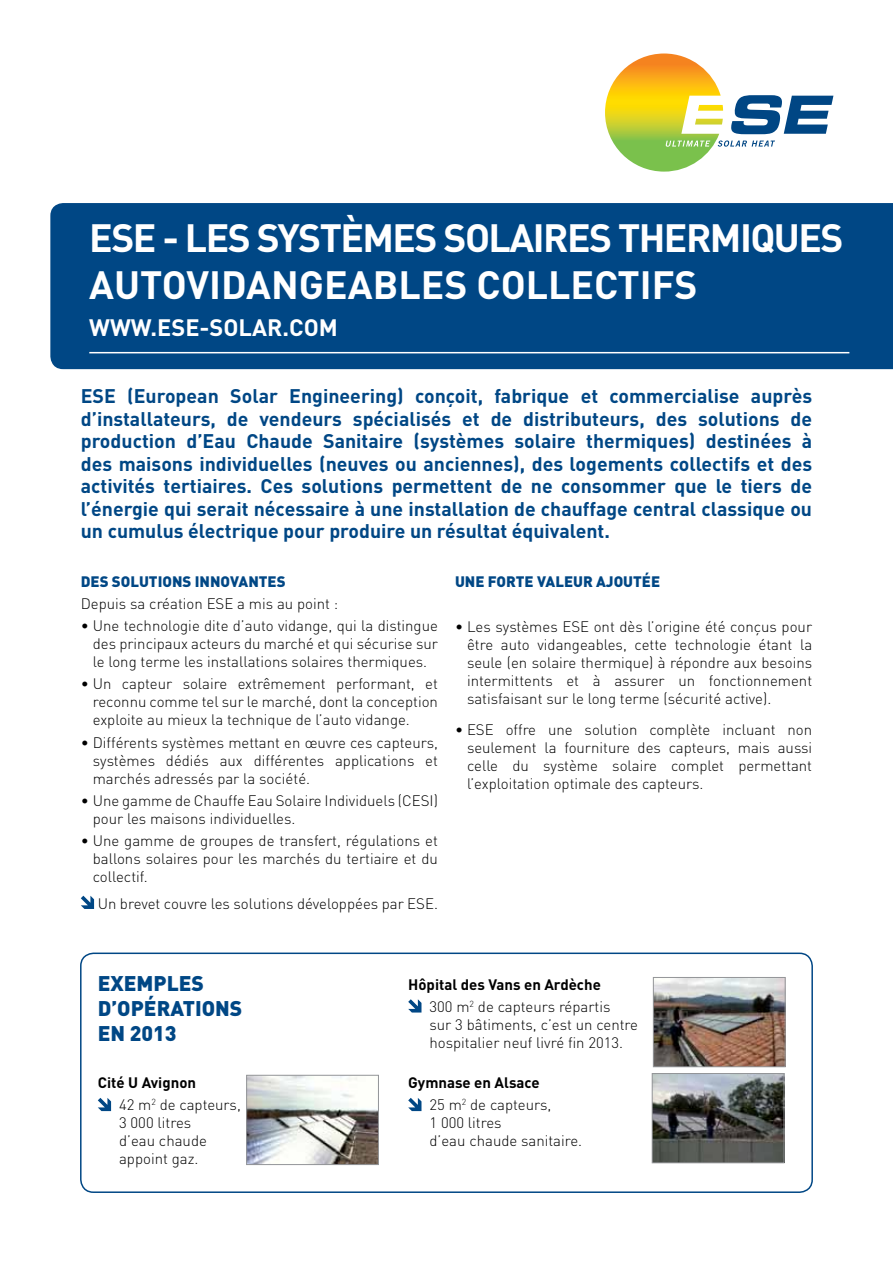
<style>
.page{position:relative;width:893px;height:1263px;background:#fff}
.page>*{position:absolute;margin:0;border:0;box-sizing:border-box;transform-origin:0 0}
.t1{font:700 39px/46.8px "DIN";color:#fff}
.t2{font:700 23.55px "DIN";color:#fff}
.t3{font:900 21px/25.2px "DIN";color:#004785}
.t4{font:700 19.5px/22.5px "DIN";color:#004785;text-align:justify}
.t5{font:300 15px/18px "DIN";color:#000;text-align:justify}
.t6{font:700 15px/22.2px "DIN";color:#000}
.t7{font:900 15px "DIN";color:#004785}
.s1{font-weight:700}
.s2{font-weight:300}
</style>
<div class="page">
<div style="left:50px;top:203px;width:843px;height:166px;background:#004785"></div>
<div style="left:80px;top:952px;width:733px;height:241px;border:2px solid #004785;border-radius:13px"></div>
<svg style="left:605px;top:54px;width:228px;height:118px"></svg>
<hr style="left:89px;top:352px;width:760px;height:1px;background:#fff">
<svg style="left:81px;top:896px;width:13px;height:13px"></svg>
<svg style="left:98px;top:1098px;width:13px;height:13px"></svg>
<svg style="left:408px;top:1098px;width:13px;height:13px"></svg>
<svg style="left:408px;top:999px;width:13px;height:13px"></svg>
<img style="left:248px;top:1077px;width:129px;height:86px">
<div style="left:246px;top:1075px;width:133px;height:90px;border:1px solid #939598"></div>
<img style="left:655px;top:979px;width:128px;height:86px">
<div style="left:653px;top:977px;width:132px;height:90px;border:1px solid #939598"></div>
<img style="left:654px;top:1075px;width:128px;height:86px">
<div style="left:652px;top:1073px;width:132px;height:90px;border:1px solid #939598"></div>
<h1 class="t1" style="left:89px;top:213px;width:756px;text-indent:73px">- Les systèmes solaires thermiques autovidangeables collectifs</h1>
<h2 class="t2" style="left:89px;top:312px;width:250px">www.ese-solar.com</h2>
<h1 class="t1" style="left:89px;top:213px;width:22px">ESE</h1>
<p class="t4" style="left:81px;top:384px;width:733px;text-indent:46px">(European Solar Engineering) conçoit, fabrique et commercialise auprès d’installateurs, de vendeurs spécialisés et de distributeurs, des solutions de production d’Eau Chaude Sanitaire (systèmes solaire thermiques) destinées à des maisons individuelles (neuves ou anciennes), des logements collectifs et des activités tertiaires. Ces solutions permettent de ne consommer que le tiers de l’énergie qui serait nécessaire à une installation de chauffage central classique ou un cumulus électrique pour produire un résultat équivalent.</p>
<p class="t7" style="left:81px;top:571px;width:206px">DES SOLUTIONS INNOVANTES</p>
<p class="t5" style="left:81px;top:594px;width:259px">Depuis sa création ESE a mis au point :</p>
<p class="t5" style="left:93px;top:617px;width:347px;text-indent:-12px">• Une technologie dite d’auto vidange, qui la distingue des principaux acteurs du marché et qui sécurise sur le long terme les installations solaires thermiques.</p>
<p class="t5" style="left:93px;top:675px;width:347px;text-indent:-12px">• Un capteur solaire extrêmement performant, et reconnu comme tel sur le marché, dont la conception exploite au mieux la technique de l’auto vidange.</p>
<p class="t5" style="left:93px;top:733px;width:347px;text-indent:-12px">• Différents systèmes mettant en œuvre ces capteurs, systèmes dédiés aux différentes applications et marchés adressés par la société.</p>
<p class="t5" style="left:93px;top:791px;width:347px;text-indent:-12px">• Une gamme de Chauffe Eau Solaire Individuels (CESI) pour les maisons individuelles.</p>
<p class="t5" style="left:93px;top:832px;width:347px;text-indent:-12px">• Une gamme de groupes de transfert, régulations et ballons solaires pour les marchés du tertiaire et du collectif.</p>
<p class="t5" style="left:98px;top:894px;width:342px">Un brevet couvre les solutions développées par ESE.</p>
<h3 class="t4" style="left:81px;top:384px;width:12px">ESE</h3>
<p class="t7" style="left:455px;top:571px;width:207px">UNE FORTE VALEUR AJOUTÉE</p>
<p class="t5" style="left:467px;top:618px;width:347px;text-indent:-12px">• Les systèmes ESE ont dès l’origine été conçus pour être auto vidangeables, cette technologie étant la seule (en solaire thermique) à répondre aux besoins intermittents et à assurer un fonctionnement satisfaisant sur le long terme (sécurité active).</p>
<p class="t5" style="left:467px;top:720px;width:347px;text-indent:-12px">• ESE offre une solution complète incluant non seulement la fourniture des capteurs, mais aussi celle du système solaire complet permettant l’exploitation optimale des capteurs.</p>
<h3 class="t3" style="left:98px;top:969px;width:146px">EXEMPLES<br>D’OPÉRATIONS<br>EN 2013</h3>
<p class="t5" style="left:119px;top:1071px;width:123px;line-height:22.4px;text-indent:-21px"><span class="s1">Cité U Avignon<br></span>42 m<sup>2</sup> de capteurs,</p>
<p class="t5" style="left:119px;top:1113px;width:89px;text-align:left">3 000 litres d’eau chaude appoint gaz.</p>
<p class="t6" style="left:429px;top:973px;width:183px;text-indent:-21px">Hôpital des Vans en Ardèche<br><span class="s2">300 m</span><sup>2</sup> <span class="s2">de capteurs répartis</span></p>
<p class="t5" style="left:429px;top:1016px;width:210px">sur 3 bâtiments, c’est un centre hospitalier neuf livré fin 2013.</p>
<p class="t6" style="left:429px;top:1070px;width:123px;text-indent:-21px">Gymnase en Alsace<br><span class="s2">25 m</span><sup>2</sup> <span class="s2">de capteurs,</span></p>
<p class="t5" style="left:429px;top:1113px;width:154px">1 000 litres<br>d’eau chaude sanitaire.</p>
</div>
